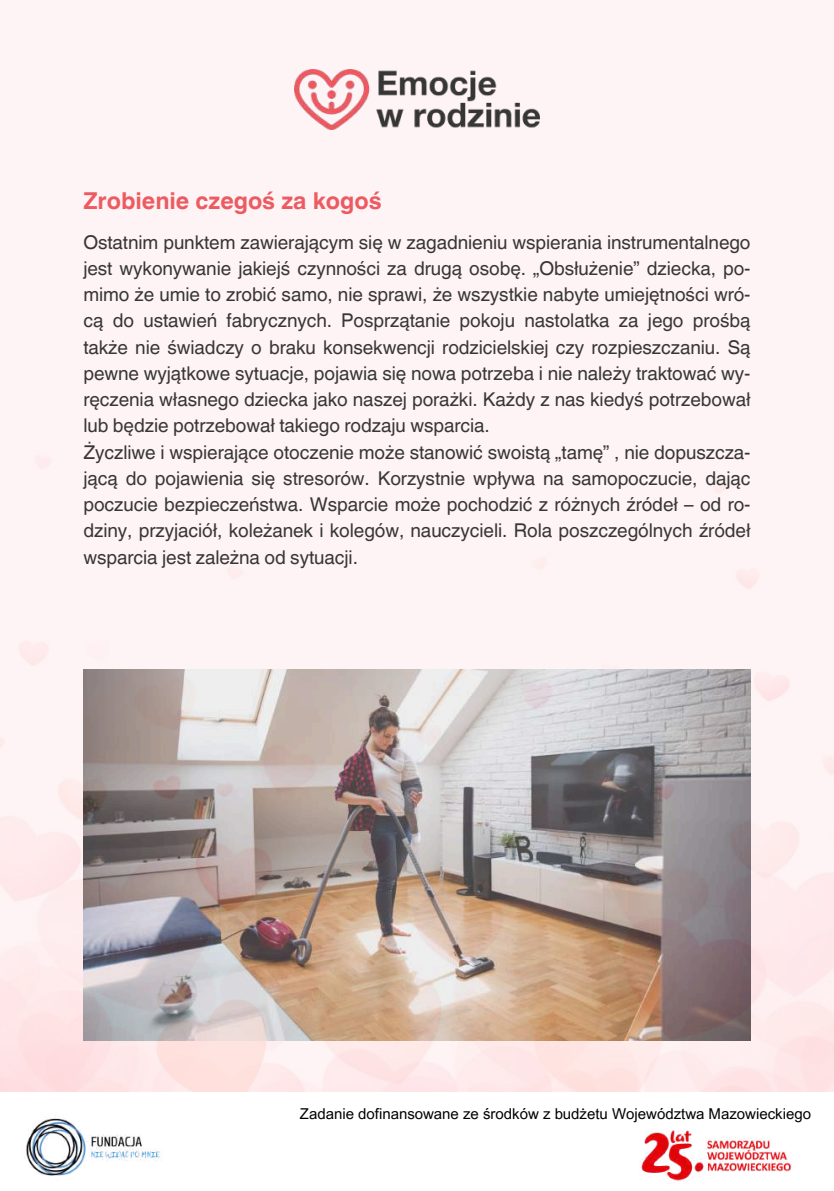
<style>
.page{position:relative;width:834px;height:1191px;background:#fff}
.page>*{position:absolute;margin:0;border:0;box-sizing:border-box;transform-origin:0 0}
.t1{font:700 23.28px "Helvetica World";color:#ec5b62}
.t2{font:19.07px/26.2px "Helvetica World";letter-spacing:-.005em;color:#373736}
.t3{font:15.05px "Arial MT Pro";color:#000}
</style>
<div class="page">
<img style="left:0;top:0;width:833px;height:1092px">
<img style="left:294px;top:69px;width:245px;height:61px">
<img style="left:26px;top:1118px;width:137px;height:58px">
<img style="left:641px;top:1130px;width:151px;height:51px">
<p class="t1" style="left:83px;top:182px;width:300px">Zrobienie czegoś za kogoś</p>
<p class="t2" style="left:83px;top:229px;width:668px">Ostatnim punktem zawierającym się w zagadnieniu wspierania instrumentalnego jest wykonywanie jakiejś czynności za drugą osobę. „Obsłużenie” dziecka, po&shy;mimo że umie to zrobić samo, nie sprawi, że wszystkie nabyte umiejętności wró&shy;cą do ustawień fabrycznych. Posprzątanie pokoju nastolatka za jego prośbą także nie świadczy o braku konsekwencji rodzicielskiej czy rozpieszczaniu. Są pewne wyjątkowe sytuacje, pojawia się nowa potrzeba i nie należy traktować wy&shy;ręczenia własnego dziecka jako naszej porażki. Każdy z nas kiedyś potrzebował lub będzie potrzebował takiego rodzaju wsparcia.<br>Życzliwe i wspierające otoczenie może stanowić swoistą „tamę” , nie dopuszcza&shy;jącą do pojawienia się stresorów. Korzystnie wpływa na samopoczucie, dając poczucie bezpieczeństwa. Wsparcie może pochodzić z różnych źródeł – od ro&shy;dziny, przyjaciół, koleżanek i kolegów, nauczycieli. Rola poszczególnych źródeł wsparcia jest zależna od sytuacji.</p>
<p class="t3" style="left:300px;top:1108px;width:512px">Zadanie dofinansowane ze środków z budżetu Województwa Mazowieckiego</p>
</div>
